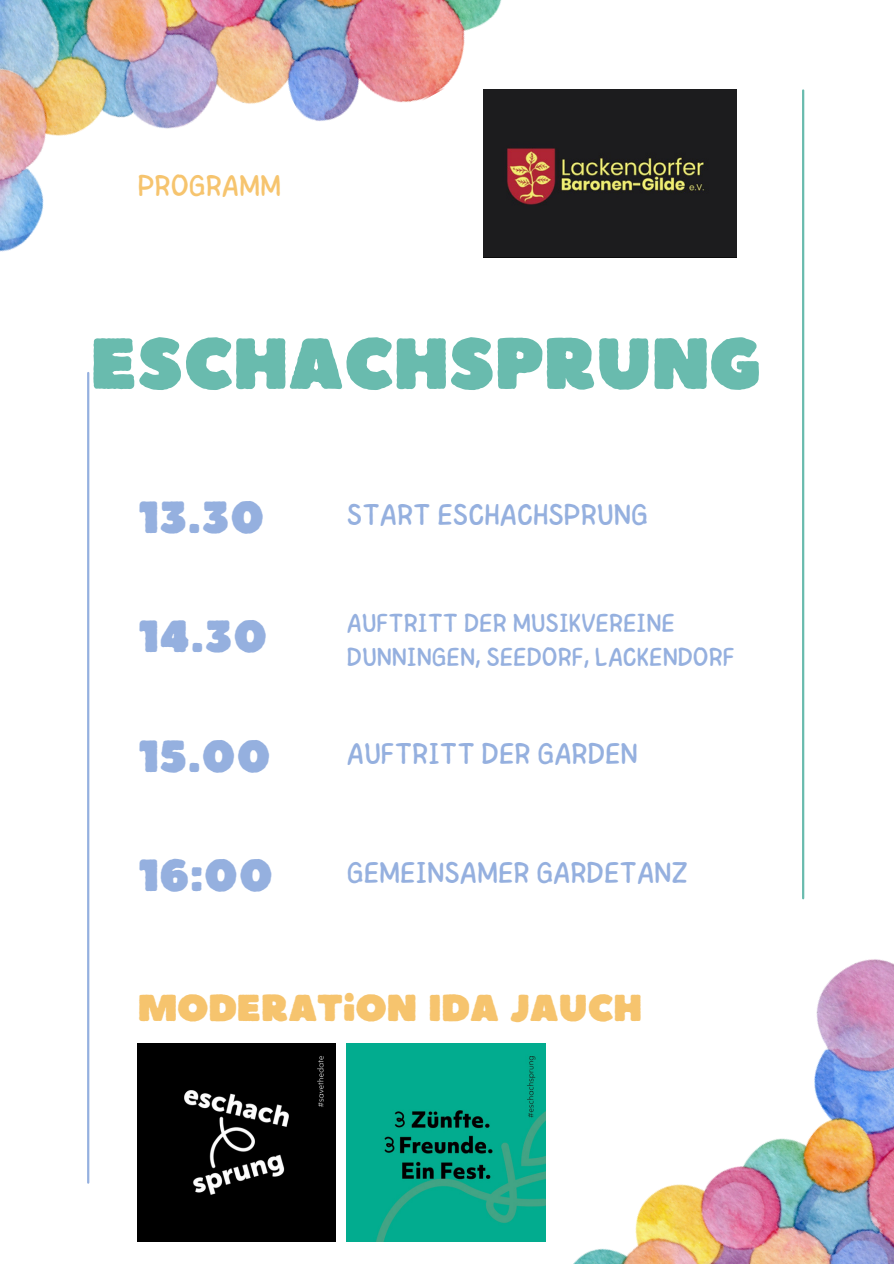
<style>
.page{position:relative;width:894px;height:1264px;background:#fff}
.page>*{position:absolute;margin:0;border:0;box-sizing:border-box;transform-origin:0 0}
.t1{font:72px "Boulder";color:#69bbae}
.t2{font:45px "Boulder";color:#95b0df}
.t3{font:37.5px "Boulder";color:#f6c46e}
.t4{font:30px "Childos Arabic";color:#95b0df}
.t5{font:30px "Childos Arabic";color:#f6c46e}
.t6{font:26.1px/34.8px "Childos Arabic";color:#95b0df}
</style>
<div class="page">
<img style="left:0;top:0;width:606px;height:258px">
<img style="left:400px;top:882px;width:493px;height:381px">
<hr style="left:87px;top:373px;width:2px;height:809px;background:#95b0df">
<hr style="left:801px;top:90px;width:3px;height:808px;background:#69bbae">
<img style="left:138px;top:1043px;width:198px;height:198px">
<img style="left:347px;top:1043px;width:198px;height:198px">
<img style="left:483px;top:89px;width:253px;height:168px">
<p class="t5" style="left:138px;top:164px;width:145px">PROGRAMM</p>
<h4 class="t1" style="left:90px;top:317px;width:672px">ESCHACHSPRUNG</h4>
<h2 class="t2" style="left:138px;top:488px;width:129px">13.30</h2>
<p class="t4" style="left:347px;top:493px;width:302px">START ESCHACHSPRUNG</p>
<h4 class="t2" style="left:138px;top:607px;width:132px">14.30</h4>
<h3 class="t6" style="left:347px;top:605px;width:389px">AUFTRITT DER MUSIKVEREINE<br>DUNNINGEN, SEEDORF, LACKENDORF</h3>
<h2 class="t2" style="left:138px;top:726px;width:135px">15.00</h2>
<p class="t4" style="left:347px;top:732px;width:292px">AUFTRITT DER GARDEN</p>
<h4 class="t2" style="left:138px;top:845px;width:137px">16:00</h4>
<p class="t4" style="left:347px;top:851px;width:342px">GEMEINSAMER GARDETANZ</p>
<h2 class="t3" style="left:138px;top:983px;width:506px">MODERATION IDA JAUCH</h2>
</div>
